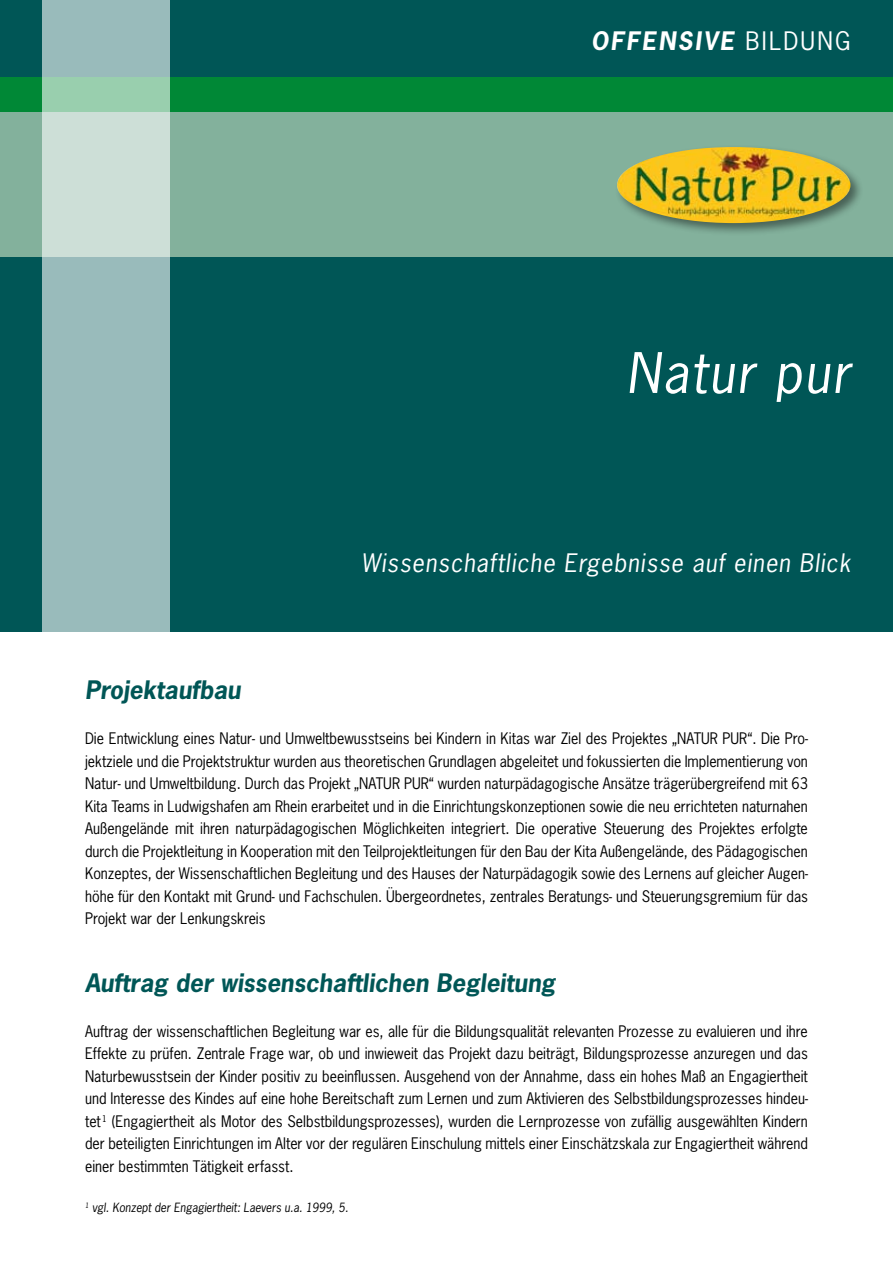
<style>
.page{position:relative;width:893px;height:1263px;background:#fff}
.page>*{position:absolute;margin:0;border:0;box-sizing:border-box;transform-origin:0 0}
.t1{font:italic 52.5px "News Gothic Std";letter-spacing:.04em;color:#fff}
.t2{font:italic 700 24px "News Gothic Std";color:#005656}
.t3{font:italic 24px "News Gothic Std";letter-spacing:.04em;color:#fff}
.t4{font:italic 700 24px "News Gothic Std";letter-spacing:.09em;color:#fff}
.t5{font:15px/22.5px "News Gothic Std";color:#000;text-align:justify;scale:.95 1}
.t6{font:italic 12px "News Gothic Std";color:#000;scale:.95 1}
.s1{font-weight:400;font-style:normal}
</style>
<div class="page">
<div style="left:0;top:0;width:893px;height:631px;background:#005656"></div>
<div style="left:0;top:108px;width:893px;height:149px;background:#83b19c"></div>
<div style="left:0;top:78px;width:893px;height:34px;background:#008836"></div>
<div style="left:614px;top:144px;width:249px;height:92px;background:#000;opacity:.45"></div>
<img style="left:617px;top:147px;width:233px;height:76px">
<svg style="left:43px;top:0;width:127px;height:632px;background:#a4c4c0"></svg>
<h2 class="t4" style="left:591px;top:25px;width:261px">Offensive <span class="s1">Bildung</span></h2>
<h1 class="t1" style="left:626px;top:339px;width:226px">Natur pur</h1>
<h2 class="t3" style="left:361px;top:547px;width:491px">Wissenschaftliche Ergebnisse auf einen Blick</h2>
<h2 class="t2" style="left:85px;top:674px;width:158px">Projektaufbau</h2>
<p class="t5" style="left:85px;top:727px;width:762px">Die Entwicklung eines Natur- und Umweltbewusstseins bei Kindern in Kitas war Ziel des Projektes „NATUR PUR“. Die Pro&shy;jektziele und die Projektstruktur wurden aus theoretischen Grundlagen abgeleitet und fokussierten die Implementierung von Natur- und Umweltbildung. Durch das Projekt „NATUR PUR“ wurden naturpädagogische Ansätze trägerübergreifend mit 63<br>Kita Teams in Ludwigshafen am Rhein erarbeitet und in die Einrichtungskonzeptionen sowie die neu errichteten naturnahen Außengelände mit ihren naturpädagogischen Möglichkeiten integriert. Die operative Steuerung des Projektes erfolgte durch die Projektleitung in Kooperation mit den Teilprojektleitungen für den Bau der Kita Außengelände, des Pädagogischen Konzeptes, der Wissenschaftlichen Begleitung und des Hauses der Naturpädagogik sowie des Lernens auf gleicher Augen&shy;höhe für den Kontakt mit Grund- und Fachschulen. Übergeordnetes, zentrales Beratungs- und Steuerungsgremium für das Projekt war der Lenkungskreis</p>
<h2 class="t2" style="left:85px;top:967px;width:472px">Auftrag der wissenschaftlichen Begleitung</h2>
<p class="t5" style="left:85px;top:1019px;width:762px">Auftrag der wissenschaftlichen Begleitung war es, alle für die Bildungsqualität relevanten Prozesse zu evaluieren und ihre Effekte zu prüfen. Zentrale Frage war, ob und inwieweit das Projekt dazu beiträgt, Bildungsprozesse anzuregen und das Naturbewusstsein der Kinder positiv zu beeinflussen. Ausgehend von der Annahme, dass ein hohes Maß an Engagiertheit und Interesse des Kindes auf eine hohe Bereitschaft zum Lernen und zum Aktivieren des Selbstbildungsprozesses hindeu&shy;tet <sup>1</sup> (Engagiertheit als Motor des Selbstbildungsprozesses), wurden die Lernprozesse von zufällig ausgewählten Kindern der beteiligten Einrichtungen im Alter vor der regulären Einschulung mittels einer Einschätzskala zur Engagiertheit während einer bestimmten Tätigkeit erfasst.</p>
<p class="t6" style="left:85px;top:1200px;width:279px"><sup>1</sup> vgl. Konzept der Engagiertheit: Laevers u.a. 1999, 5.</p>
</div>
